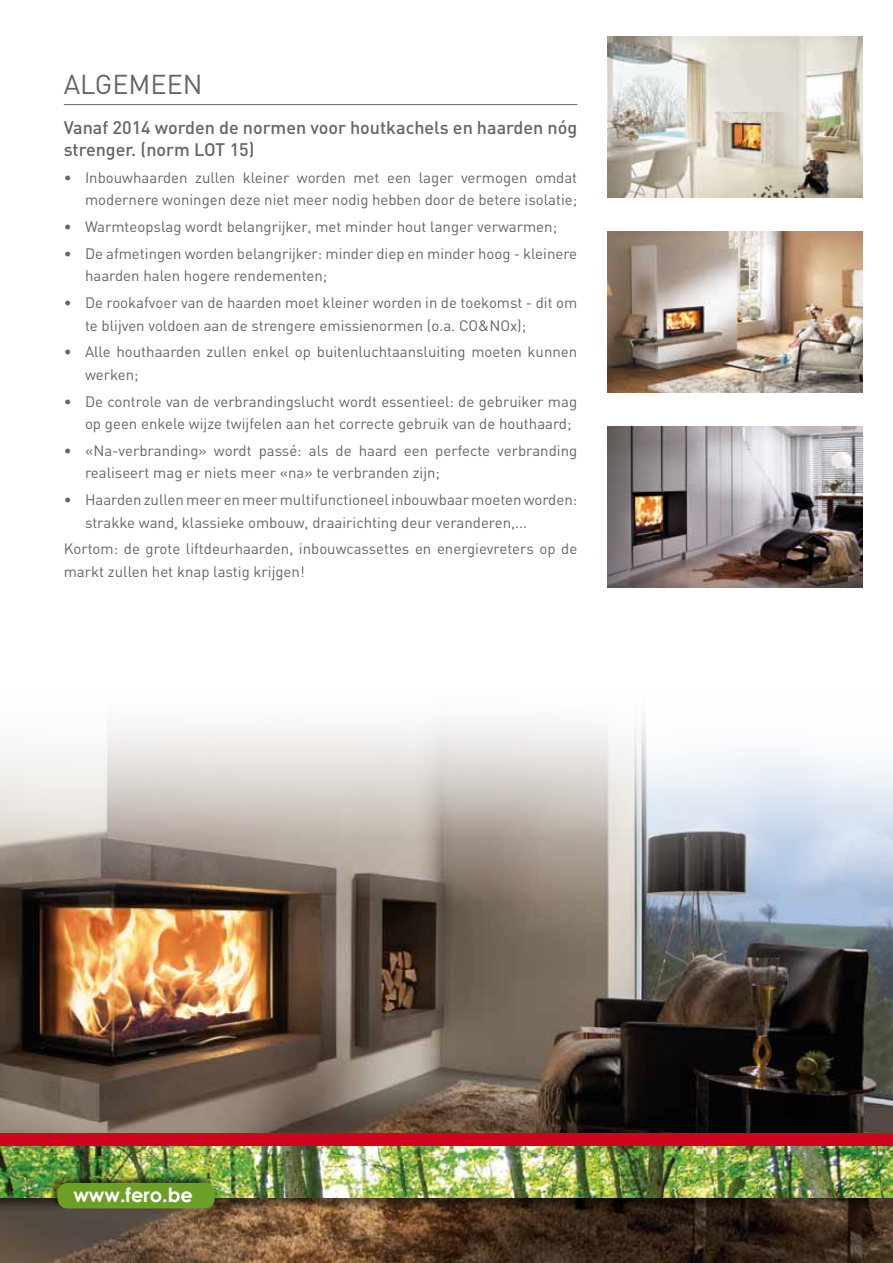
<style>
.page{position:relative;width:893px;height:1263px;background:#fff}
.page>*{position:absolute;margin:0;border:0;box-sizing:border-box;transform-origin:0 0}
.t1{font:27px "DIN";color:#646567}
.t2{font:700 19.5px "Century Gothic";color:#fff}
.t3{font:500 18px/22.5px "DIN";color:#646567}
.t4{font:15px/22.5px "DIN";color:#646567}
</style>
<div class="page">
<img style="left:608px;top:36px;width:255px;height:162px">
<img style="left:608px;top:231px;width:255px;height:162px">
<img style="left:608px;top:426px;width:255px;height:162px">
<img style="left:0;top:718px;width:893px;height:545px">
<hr style="left:64px;top:104px;width:513px;height:1px;background:#646567">
<div style="left:0;top:1143px;width:893px;height:71px;background:#000;opacity:.55"></div>
<img style="left:0;top:1146px;width:893px;height:52px">
<div style="left:0;top:1133px;width:893px;height:13px;background:#d1041d"></div>
<div style="left:48px;top:1174px;width:167px;height:34px;background:#000;opacity:.5"></div>
<div style="left:57px;top:1183px;width:158px;height:25px;background:#6da125;border-radius:10px"></div>
<h1 class="t1" style="left:64px;top:67px;width:140px">ALGEMEEN</h1>
<p class="t3" style="left:64px;top:115px;width:515px">Vanaf 2014 worden de normen voor houtkachels en haarden nóg strenger. (norm LOT 15)</p>
<p class="t4" style="left:64px;top:166px;width:515px;text-align:right">• Inbouwhaarden zullen kleiner worden met een lager vermogen omdat modernere woningen deze niet meer nodig hebben door de betere isolatie;</p>
<p class="t4" style="left:64px;top:215px;width:495px">• Warmteopslag wordt belangrijker, met minder hout langer verwarmen;</p>
<p class="t4" style="left:85px;top:242px;width:494px;text-indent:-21px">• De afmetingen worden belangrijker: minder diep en minder hoog - kleinere haarden halen hogere rendementen;</p>
<p class="t4" style="left:85px;top:291px;width:494px;text-indent:-21px">• De rookafvoer van de haarden moet kleiner worden in de toekomst - dit om te blijven voldoen aan de strengere emissienormen (o.a. CO&amp;NOx);</p>
<p class="t4" style="left:85px;top:340px;width:494px;text-indent:-21px">• Alle houthaarden zullen enkel op buitenluchtaansluiting moeten kunnen werken;</p>
<p class="t4" style="left:85px;top:390px;width:494px;text-indent:-21px">• De controle van de verbrandingslucht wordt essentieel: de gebruiker mag op geen enkele wijze twijfelen aan het correcte gebruik van de houthaard;</p>
<p class="t4" style="left:85px;top:439px;width:494px;text-indent:-21px">• «Na-verbranding» wordt passé: als de haard een perfecte verbranding realiseert mag er niets meer «na» te verbranden zijn;</p>
<p class="t4" style="left:85px;top:488px;width:494px;text-indent:-21px">• Haarden zullen meer en meer multifunctioneel inbouwbaar moeten worden: strakke wand, klassieke ombouw, draairichting deur veranderen,...</p>
<p class="t4" style="left:64px;top:537px;width:515px">Kortom: de grote liftdeurhaarden, inbouwcassettes en energievreters op de markt zullen het knap lastig krijgen!</p>
<h2 class="t2" style="left:73px;top:1183px;width:121px">www.fero.be</h2>
</div>
